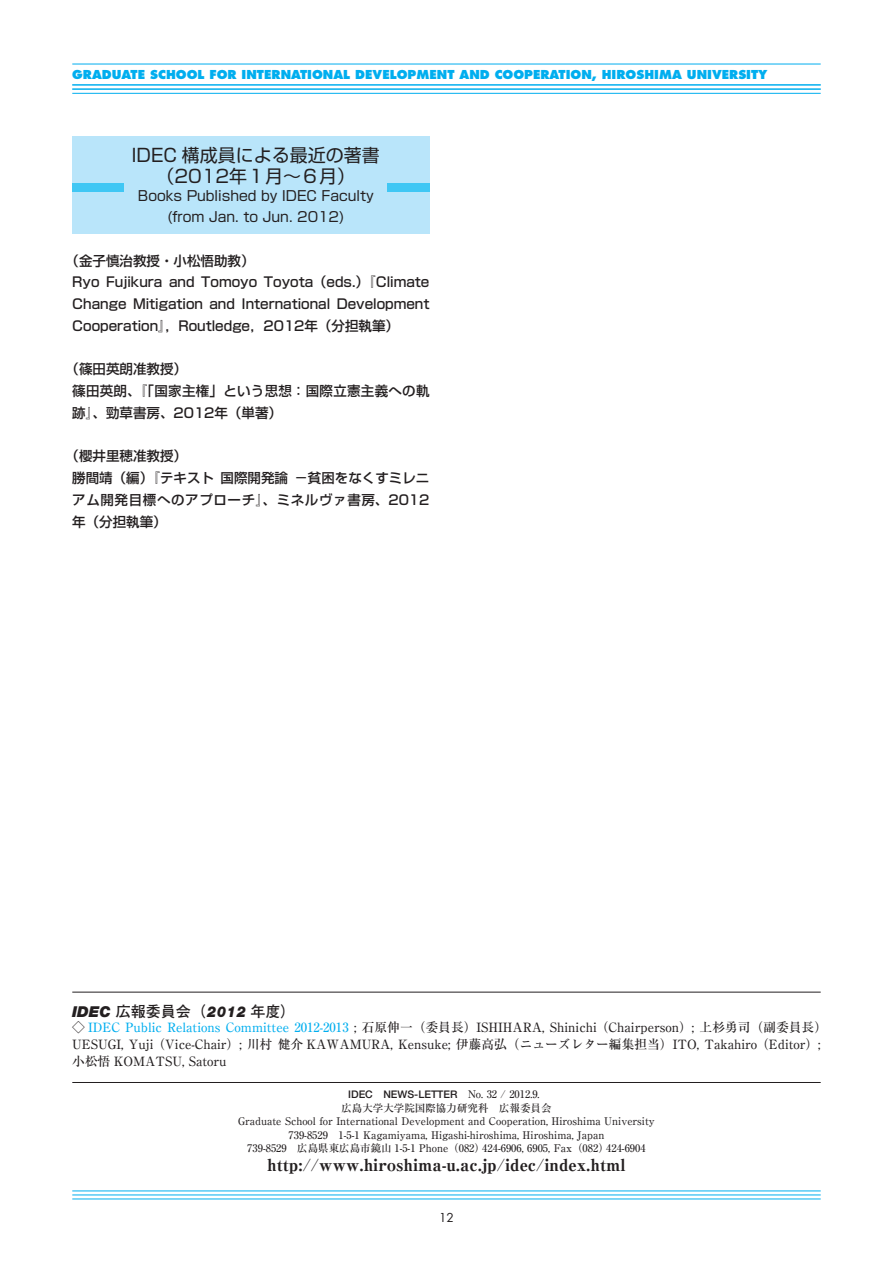
<style>
.page{position:relative;width:893px;height:1263px;background:#fff}
.page>*{position:absolute;margin:0;border:0;box-sizing:border-box;transform-origin:0 0}
.t1{font:18px/21px "Shin Go Pro";color:#231f20;text-align:center}
.t2{font:800 16.5px "Ryumin Pro";color:#231f20}
.t3{font:700 15px "Futo Go B101 Pro";color:#231f20}
.t4{font:13.8px/21px "Shin Go Pro";color:#231f20;text-align:center}
.t5{font:500 13.5px/21.8px "Shin Go Pro";color:#231f20}
.t6{font:500 13.5px/21.8px "Shin Go Pro";letter-spacing:.02em;color:#231f20}
.t7{font:500 12.75px/17px "Ryumin Pro";color:#231f20}
.t8{font:800 12px "Futura";color:#00aeef}
.t9{font:12px "Futura";color:#231f20}
.t10{font:500 10.5px/13.5px "Ryumin Pro";color:#231f20;text-align:center}
.t11{font:500 10.5px "Helvetica Neue";color:#231f20}
.s1{font-family:"Helvetica Neue";font-weight:900;font-style:italic}
.s2{color:#00aeef}
.s3{font-family:"Ryumin Pro"}
</style>
<div class="page">
<hr style="left:72px;top:1199px;width:749px;height:1px;background:#00aeef">
<hr style="left:72px;top:1195px;width:749px;height:1px;background:#00aeef">
<hr style="left:72px;top:1191px;width:749px;height:1px;background:#00aeef">
<hr style="left:72px;top:93px;width:749px;height:1px;background:#00aeef">
<hr style="left:72px;top:85px;width:749px;height:1px;background:#00aeef">
<hr style="left:72px;top:89px;width:749px;height:1px;background:#00aeef">
<hr style="left:72px;top:64px;width:749px;height:1px;background:#00aeef">
<hr style="left:72px;top:1082px;width:749px;height:1px;background:#231f20">
<hr style="left:72px;top:992px;width:749px;height:1px;background:#231f20">
<div style="left:72px;top:136px;width:357px;height:98px;background:#b9e5fa"></div>
<div style="left:72px;top:183px;width:51px;height:8px;background:#40c7f4"></div>
<div style="left:387px;top:183px;width:42px;height:8px;background:#40c7f4"></div>
<p class="t8" style="left:72px;top:67px;width:697px">GRADUATE SCHOOL FOR INTERNATIONAL DEVELOPMENT AND COOPERATION, HIROSHIMA UNIVERSITY</p>
<h1 class="t1" style="left:132px;top:143px;width:249px">IDEC 構成員による最近の著書（2012年１月〜６月）</h1>
<h3 class="t4" style="left:138px;top:183px;width:237px">Books Published by IDEC Faculty (from Jan. to Jun. 2012)</h3>
<p class="t5" style="left:72px;top:248px;width:359px;text-indent:-7px">（金子慎治教授・小松悟助教）<br>Ryo Fujikura and Tomoyo Toyota （eds.）『Climate Change Mitigation and International Development Cooperation』，Routledge，2012年（分担執筆）</p>
<p class="t6" style="left:72px;top:357px;width:359px;text-indent:-7px">（篠田英朗准教授）<br>篠田英朗、『「国家主権」という思想：国際立憲主義への軌跡』、勁草書房、2012年（単著）</p>
<p class="t5" style="left:72px;top:444px;width:359px;text-indent:-7px">（櫻井里穂准教授）<br>勝間靖（編）『テキスト 国際開発論 －貧困をなくすミレニアム開発目標へのアプローチ』、ミネルヴァ書房、2012年（分担執筆）</p>
<h3 class="t3" style="left:72px;top:999px;width:225px"><span class="s1">IDEC</span> 広報委員会（<span class="s1">2012</span> 年度）</h3>
<p class="t7" style="left:72px;top:1017px;width:756px">◇ <span class="s2">IDEC Public Relations Committee 2012-2013</span> ; 石原伸一（委員長）ISHIHARA, Shinichi （Chairperson）; 上杉勇司（副委員長）<br>UESUGI, Yuji （Vice-Chair）; 川村 健介 KAWAMURA, Kensuke; 伊藤高弘（ニューズレター編集担当）ITO, Takahiro （Editor）;小松悟 KOMATSU, Satoru</p>
<p class="t11" style="left:348px;top:1088px;width:193px">IDEC NEWS-LETTER<span class="s3">　No. 32 / 2012.9.</span></p>
<p class="t10" style="left:238px;top:1100px;width:418px">広島大学大学院国際協力研究科　広報委員会<br>Graduate School for International Development and Cooperation, Hiroshima University 739-8529 1-5-1 Kagamiyama, Higashi-hiroshima, Hiroshima, Japan<br>739-8529　広島県東広島市鏡山 1-5-1 Phone（082）424-6906, 6905, Fax（082）424-6904</p>
<h2 class="t2" style="left:267px;top:1152px;width:360px">http://www.hiroshima-u.ac.jp/idec/index.html</h2>
<p class="t9" style="left:439px;top:1210px;width:16px">12</p>
</div>
